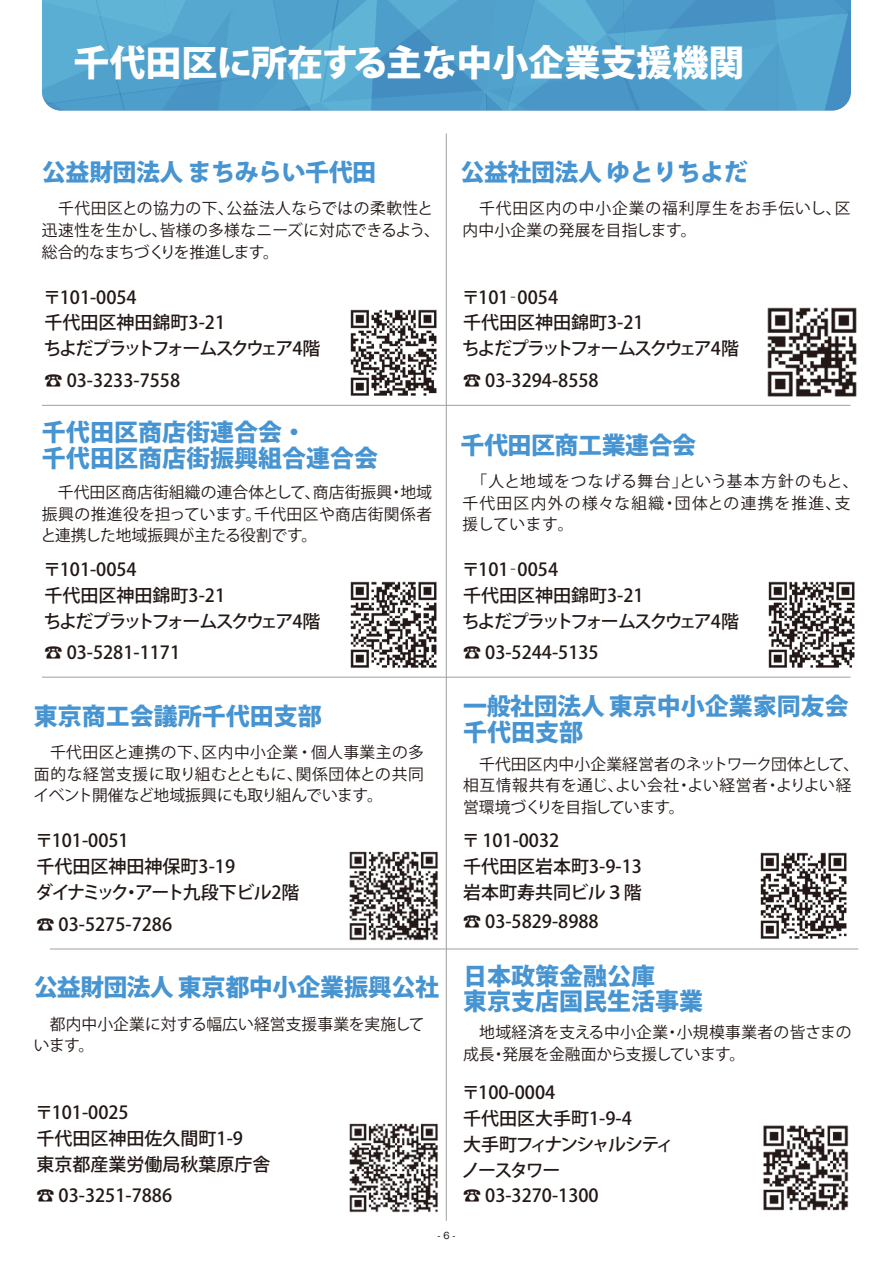
<style>
.page{position:relative;width:893px;height:1263px;background:#fff}
.page>*{position:absolute;margin:0;border:0;box-sizing:border-box;transform-origin:0 0}
.t1{font:800 36px "Koz Go Pr 6 N";color:#fff}
.t2{font:800 24px/25.5px "Koz Go Pr 6 N";color:#4694d1}
.t3{font:800 24px "Koz Go Pr 6 N";letter-spacing:-.02em;color:#4694d1}
.t4{font:500 18px/25.8px "Koz Go Pr 6 N";color:#221815}
.t5{font:500 18px/25.8px "Koz Go Pr 6 N";letter-spacing:-.05em;color:#221815}
.t6{font:15.75px/21.6px "Koz Go Pr 6 N";letter-spacing:.01em;color:#221815}
.t7{font:15.75px/21.6px "Koz Go Pr 6 N";letter-spacing:.065em;color:#221815}
.t8{font:15.75px/21.6px "Koz Go Pr 6 N";letter-spacing:.06em;color:#221815}
.t9{font:9px "Gothic MB101 Pr 5";color:#221815}
</style>
<div class="page">
<svg style="left:42px;top:0;width:809px;height:111px;background:#52a2cd"></svg>
<img style="left:750px;top:852px;width:107px;height:97px">
<img style="left:340px;top:299px;width:106px;height:106px">
<img style="left:340px;top:572px;width:106px;height:105px">
<img style="left:759px;top:581px;width:96px;height:97px">
<img style="left:340px;top:843px;width:106px;height:106px">
<img style="left:349px;top:1114px;width:97px;height:107px">
<img style="left:763px;top:1125px;width:86px;height:86px">
<hr style="left:42px;top:677px;width:808px;height:1px;background:#9fa0a0">
<hr style="left:50px;top:949px;width:808px;height:1px;background:#9fa0a0">
<hr style="left:42px;top:405px;width:808px;height:1px;background:#9fa0a0">
<hr style="left:446px;top:134px;width:1px;height:1087px;background:#9fa0a0">
<img style="left:759px;top:307px;width:98px;height:98px">
<h1 class="t1" style="left:74px;top:42px;width:672px">千代田区に所在する主な中小企業支援機関</h1>
<h2 class="t3" style="left:42px;top:159px;width:336px">公益財団法人 まちみらい千代田</h2>
<p class="t6" style="left:42px;top:198px;width:399px">　千代田区との協力の下、公益法人ならではの柔軟性と迅速性を生かし、皆様の多様なニーズに対応できるよう、総合的なまちづくりを推進します。</p>
<p class="t5" style="left:43px;top:284px;width:279px">〒101-0054<br>千代田区神田錦町3-21<br>ちよだプラットフォームスクウェア4階</p>
<p class="t4" style="left:45px;top:368px;width:137px">☎ 03-3233-7558</p>
<h2 class="t2" style="left:42px;top:420px;width:338px">千代田区商店街連合会・<br>千代田区商店街振興組合連合会</h2>
<p class="t6" style="left:41px;top:482px;width:393px;text-align:justify">　千代田区商店街組織の連合体として、商店街振興・地域振興の推進役を担っています。千代田区や商店街関係者と連携した地域振興が主たる役割です。</p>
<p class="t5" style="left:43px;top:557px;width:279px">〒101-0054<br>千代田区神田錦町3-21<br>ちよだプラットフォームスクウェア4階</p>
<p class="t4" style="left:45px;top:640px;width:137px">☎ 03-5281-1171</p>
<h2 class="t2" style="left:34px;top:703px;width:290px">東京商工会議所千代田支部</h2>
<p class="t6" style="left:34px;top:742px;width:392px;text-align:justify">　千代田区と連携の下、区内中小企業・個人事業主の多面的な経営支援に取り組むとともに、関係団体との共同イベント開催など地域振興にも取り組んでいます。</p>
<p class="t4" style="left:35px;top:828px;width:266px">〒101-0051<br>千代田区神田神保町3-19<br>ダイナミック・アート九段下ビル2階</p>
<p class="t4" style="left:37px;top:911px;width:137px">☎ 03-5275-7286</p>
<h2 class="t2" style="left:34px;top:975px;width:407px">公益財団法人 東京都中小企業振興公社</h2>
<p class="t6" style="left:34px;top:1014px;width:392px">　都内中小企業に対する幅広い経営支援事業を実施しています。</p>
<p class="t4" style="left:35px;top:1100px;width:237px">〒101-0025<br>千代田区神田佐久間町1-9<br>東京都産業労働局秋葉原庁舎</p>
<p class="t4" style="left:37px;top:1183px;width:137px">☎ 03-3251-7886</p>
<h2 class="t3" style="left:460px;top:159px;width:289px">公益社団法人 ゆとりちよだ</h2>
<p class="t8" style="left:462px;top:198px;width:390px">　千代田区内の中小企業の福利厚生をお手伝いし、区内中小企業の発展を目指します。</p>
<p class="t5" style="left:462px;top:284px;width:279px">〒101‐0054<br>千代田区神田錦町3-21<br>ちよだプラットフォームスクウェア4階</p>
<p class="t4" style="left:463px;top:368px;width:137px">☎ 03-3294-8558</p>
<h2 class="t3" style="left:460px;top:431px;width:237px">千代田区商工業連合会</h2>
<p class="t7" style="left:462px;top:471px;width:398px">　「人と地域をつなげる舞台」という基本方針のもと、千代田区内外の様々な組織・団体との連携を推進、支援しています。</p>
<p class="t5" style="left:462px;top:557px;width:279px">〒101‐0054<br>千代田区神田錦町3-21<br>ちよだプラットフォームスクウェア4階</p>
<p class="t4" style="left:463px;top:640px;width:137px">☎ 03-5244-5135</p>
<h2 class="t2" style="left:463px;top:694px;width:387px">一般社団法人 東京中小企業家同友会千代田支部</h2>
<p class="t6" style="left:463px;top:754px;width:398px">　千代田区内中小企業経営者のネットワーク団体として、相互情報共有を通じ、よい会社・よい経営者・よりよい経営環境づくりを目指しています。</p>
<p class="t4" style="left:462px;top:828px;width:182px">〒 101-0032<br>千代田区岩本町3-9-13岩本町寿共同ビル３階</p>
<p class="t4" style="left:463px;top:908px;width:137px">☎ 03-5829-8988</p>
<h2 class="t2" style="left:463px;top:963px;width:241px">日本政策金融公庫<br>東京支店国民生活事業</h2>
<p class="t6" style="left:463px;top:1022px;width:390px">　地域経済を支える中小企業・小規模事業者の皆さまの成長・発展を金融面から支援しています。</p>
<p class="t4" style="left:462px;top:1080px;width:214px">〒100-0004<br>千代田区大手町1-9-4<br>大手町フィナンシャルシティノースタワー<br>☎ 03-3270-1300</p>
<p class="t9" style="left:437px;top:1228px;width:20px">- 6 -</p>
</div>
